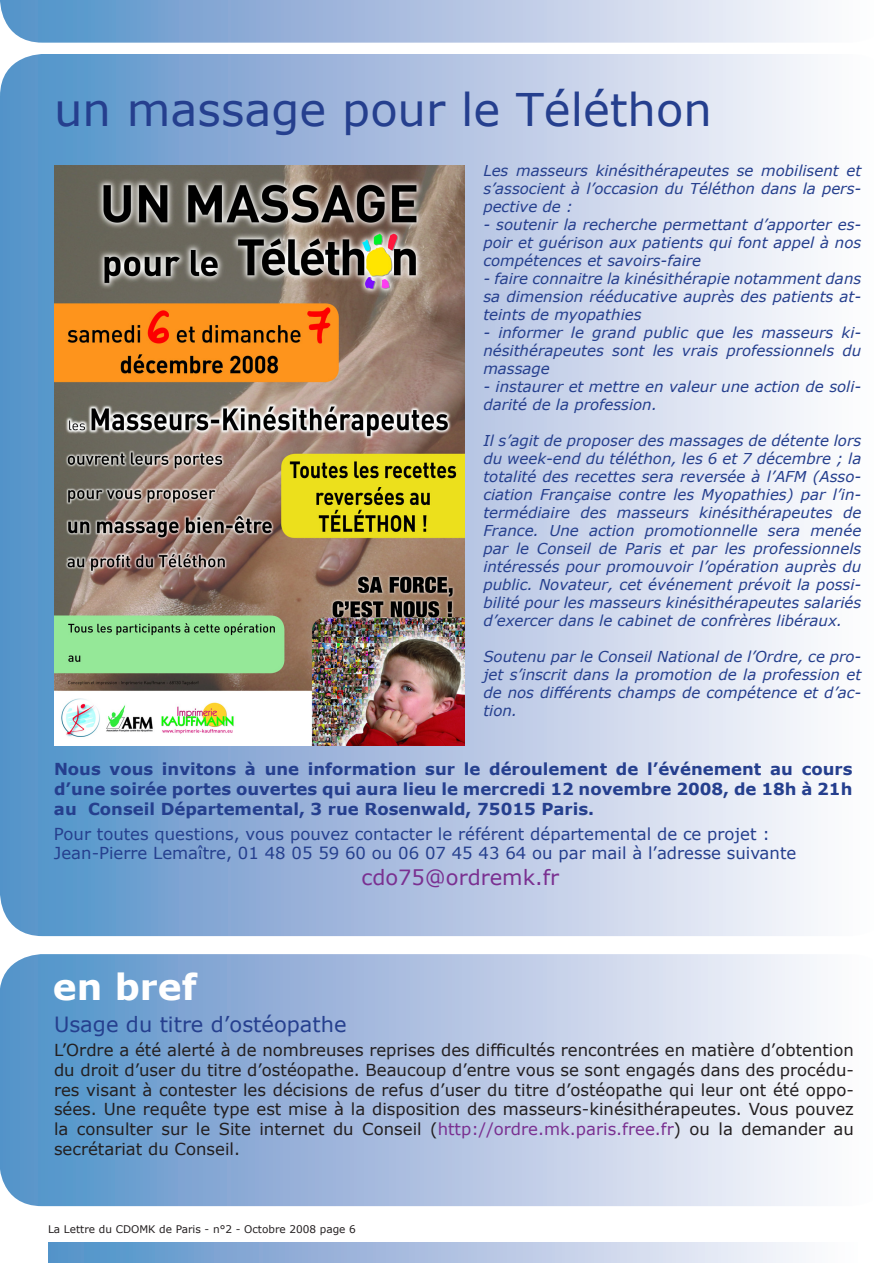
<style>
.page{position:relative;width:893px;height:1263px;background:#fff}
.page>*{position:absolute;margin:0;border:0;box-sizing:border-box;transform-origin:0 0}
.t1{font:45px "Verdana";color:#253f8e}
.t2{font:700 36px "Verdana";color:#fff}
.t3{font:21px "Verdana";color:#253f8e}
.t4{font:21px "Verdana";color:#7a3091}
.t5{font:16.5px/19.8px "Verdana";color:#231f20;text-align:justify}
.t6{font:700 16.5px/19.8px "Verdana";color:#253f8e;text-align:justify}
.t7{font:16.5px/19.8px "Verdana";color:#253f8e}
.t8{font:italic 15px/18px "Verdana";color:#253f8e;text-align:justify}
.t9{font:10.5px "Verdana";color:#231f20}
.s1{color:#7a3091}
</style>
<div class="page">
<div style="left:0;top:54px;width:893px;height:882px;background:linear-gradient(to right,#568dc7,#fffeff);border-radius:43px"></div>
<div style="left:48px;top:1242px;width:828px;height:21px;background:linear-gradient(to right,#568dc7,#fffeff)"></div>
<img style="left:54px;top:165px;width:410px;height:581px">
<svg style="left:0;top:0;width:814px;height:43px;background:#aac1e1"></svg>
<div style="left:0;top:954px;width:893px;height:252px;background:linear-gradient(to right,#568dc7,#fffeff);border-radius:43px"></div>
<h1 class="t1" style="left:54px;top:81px;width:659px">un massage pour le Téléthon</h1>
<p class="t8" style="left:483px;top:161px;width:379px">Les masseurs kinésithérapeutes se mobilisent et s’associent à l’occasion du Téléthon dans la pers&shy;pective de :</p>
<p class="t8" style="left:483px;top:215px;width:379px">- soutenir la recherche permettant d’apporter es&shy;poir et guérison aux patients qui font appel à nos compétences et savoirs-faire</p>
<p class="t8" style="left:483px;top:269px;width:379px">- faire connaitre la kinésithérapie notamment dans sa dimension rééducative auprès des patients at&shy;teints de myopathies</p>
<p class="t8" style="left:483px;top:323px;width:379px">- informer le grand public que les masseurs ki&shy;nésithérapeutes sont les vrais professionnels du massage</p>
<p class="t8" style="left:483px;top:377px;width:379px">- instaurer et mettre en valeur une action de soli&shy;darité de la profession.</p>
<p class="t8" style="left:483px;top:431px;width:379px">Il s’agit de proposer des massages de détente lors du week-end du téléthon, les 6 et 7 décembre ; la totalité des recettes sera reversée à l’AFM (Asso&shy;ciation Française contre les Myopathies) par l’in&shy;termédiaire des masseurs kinésithérapeutes de France. Une action promotionnelle sera menée par le Conseil de Paris et par les professionnels intéressés pour promouvoir l’opération auprès du public. Novateur, cet événement prévoit la possi&shy;bilité pour les masseurs kinésithérapeutes salariés d’exercer dans le cabinet de confrères libéraux.</p>
<p class="t8" style="left:483px;top:647px;width:379px">Soutenu par le Conseil National de l’Ordre, ce pro&shy;jet s’inscrit dans la promotion de la profession et de nos différents champs de compétence et d’ac&shy;tion.</p>
<p class="t6" style="left:54px;top:759px;width:800px">Nous vous invitons à une information sur le déroulement de l’événement au cours d’une soirée portes ouvertes qui aura lieu le mercredi 12 novembre 2008, de 18h à 21h au Conseil Départemental, 3 rue Rosenwald, 75015 Paris.</p>
<p class="t7" style="left:54px;top:823px;width:744px">Pour toutes questions, vous pouvez contacter le référent départemental de ce projet :<br>Jean-Pierre Lemaître, 01 48 05 59 60 ou 06 07 45 43 64 ou par mail à l’adresse suivante</p>
<h3 class="t4" style="left:361px;top:864px;width:199px">cdo75@ordremk.fr</h3>
<h2 class="t2" style="left:53px;top:964px;width:145px">en bref</h2>
<h3 class="t3" style="left:54px;top:1010px;width:294px">Usage du titre d’ostéopathe</h3>
<p class="t5" style="left:54px;top:1039px;width:801px">L’Ordre a été alerté à de nombreuses reprises des difficultés rencontrées en matière d’obtention du droit d’user du titre d’ostéopathe. Beaucoup d’entre vous se sont engagés dans des procédu&shy;res visant à contester les décisions de refus d’user du titre d’ostéopathe qui leur ont été oppo&shy;sées. Une requête type est mise à la disposition des masseurs-kinésithérapeutes. Vous pouvez la consulter sur le Site internet du Conseil (<span class="s1">http://ordre.mk.paris.free.fr</span>) ou la demander au secrétariat du Conseil.</p>
<p class="t9" style="left:48px;top:1222px;width:299px">La Lettre du CDOMK de Paris - n°2 - Octobre 2008 page</p>
</div>
